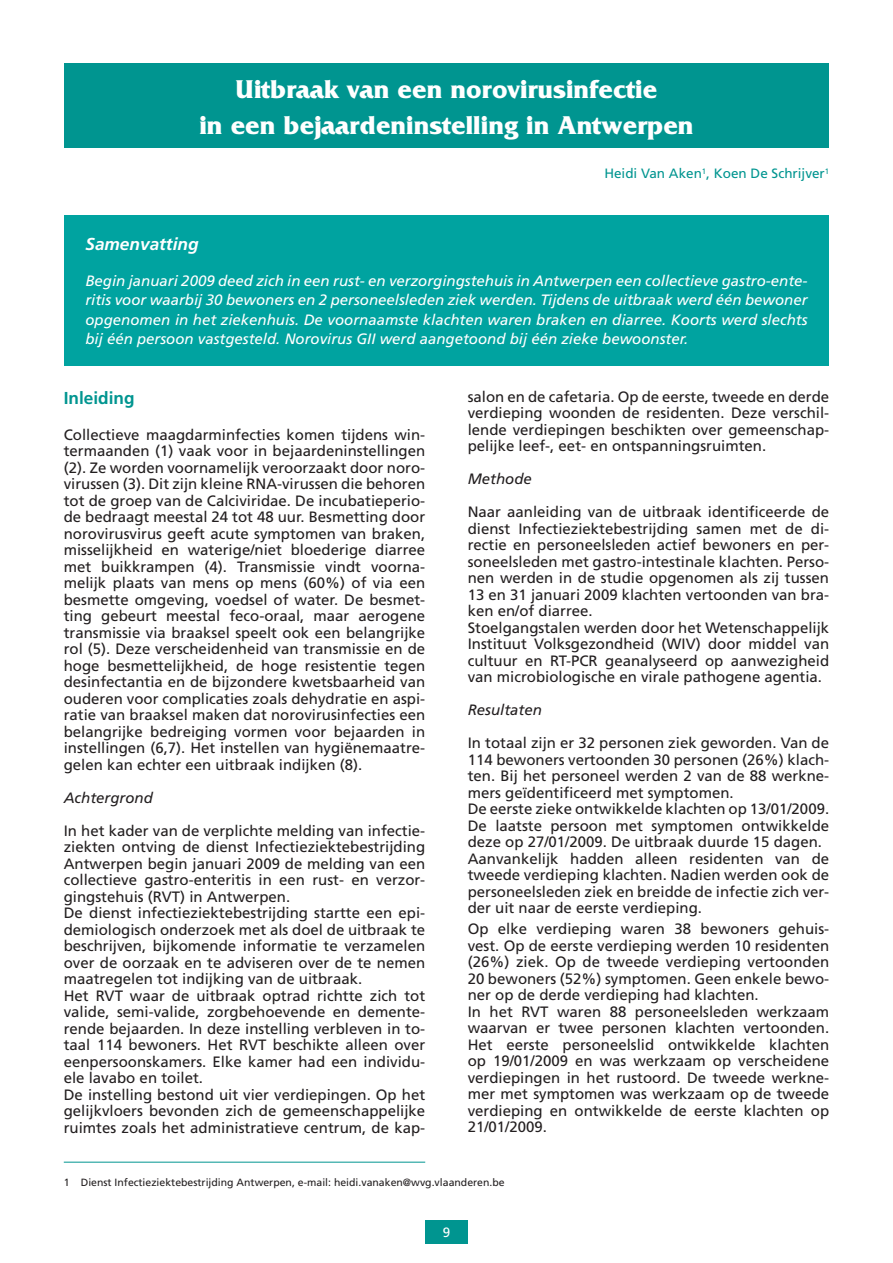
<style>
.page{position:relative;width:893px;height:1263px;background:#fff}
.page>*{position:absolute;margin:0;border:0;box-sizing:border-box;transform-origin:0 0}
.t1{font:700 27px "Friz Quadrata";color:#fff}
.t2{font:italic 700 17.25px "Frutiger";color:#fff}
.ONDERTITELTJES_KLEUR{font:700 17.25px "Frutiger";color:#009590}
.t3{font:15px/16.5px "Frutiger";color:#231f20;text-align:justify}
.t4{font:italic 15px/19.5px "Frutiger";color:#fff;text-align:justify}
.CURSIEF{font:italic 15px "Frutiger";color:#231f20}
.t5{font:13.5px "Frutiger";color:#009590}
.t6{font:13.5px "Frutiger";color:#fff}
.KLEINE_TEKST_ONDERAA{font:10.5px "Frutiger";color:#231f20}
</style>
<div class="page">
<div style="left:425px;top:1220px;width:43px;height:24px;background:#009590"></div>
<div style="left:64px;top:64px;width:765px;height:84px;background:#009590"></div>
<div style="left:64px;top:215px;width:765px;height:151px;background:#00a3a0"></div>
<hr style="left:64px;top:1162px;width:361px;height:1px;background:#009590">
<p class="t1" style="left:236px;top:75px;width:423px">Uitbraak van een norovirusinfectie</p>
<p class="t1" style="left:199px;top:111px;width:496px">in een bejaardeninstelling in Antwerpen</p>
<p class="t5" style="left:604px;top:166px;width:226px">Heidi Van Aken<sup>1</sup>, Koen De Schrijver<sup>1</sup></p>
<p class="t2" style="left:85px;top:234px;width:115px">Samenvatting</p>
<p class="t4" style="left:85px;top:271px;width:724px">Begin januari 2009 deed zich in een rust- en verzorgingstehuis in Antwerpen een collectieve gastro-ente&shy;ritis voor waarbij 30 bewoners en 2 personeelsleden ziek werden. Tijdens de uitbraak werd één bewoner opgenomen in het ziekenhuis. De voornaamste klachten waren braken en diarree. Koorts werd slechts bij één persoon vastgesteld. Norovirus GII werd aangetoond bij één zieke bewoonster.</p>
<p class="ONDERTITELTJES_KLEUR" style="left:64px;top:387px;width:72px">Inleiding</p>
<p class="t3" style="left:64px;top:426px;width:363px">Collectieve maagdarminfecties komen tijdens win&shy;termaanden (1) vaak voor in bejaardeninstellingen (2). Ze worden voornamelijk veroorzaakt door noro&shy;virussen (3). Dit zijn kleine RNA-virussen die behoren tot de groep van de Calciviridae. De incubatieperio&shy;de bedraagt meestal 24 tot 48 uur. Besmetting door norovirusvirus geeft acute symptomen van braken, misselijkheid en waterige/niet bloederige diarree met buikkrampen (4). Transmissie vindt voorna&shy;melijk plaats van mens op mens (60%) of via een besmette omgeving, voedsel of water. De besmet&shy;ting gebeurt meestal feco-oraal, maar aerogene transmissie via braaksel speelt ook een belangrijke rol (5). Deze verscheidenheid van transmissie en de hoge besmettelijkheid, de hoge resistentie tegen desinfectantia en de bijzondere kwetsbaarheid van ouderen voor complicaties zoals dehydratie en aspi&shy;ratie van braaksel maken dat norovirusinfecties een belangrijke bedreiging vormen voor bejaarden in instellingen (6,7). Het instellen van hygiënemaatre&shy;gelen kan echter een uitbraak indijken (8).</p>
<p class="CURSIEF" style="left:64px;top:789px;width:91px">Achtergrond</p>
<p class="t3" style="left:64px;top:822px;width:363px">In het kader van de verplichte melding van infectie&shy;ziekten ontving de dienst Infectieziektebestrijding Antwerpen begin januari 2009 de melding van een collectieve gastro-enteritis in een rust- en verzor&shy;gingstehuis (RVT) in Antwerpen.</p>
<p class="t3" style="left:64px;top:904px;width:363px">De dienst infectieziektebestrijding startte een epi&shy;demiologisch onderzoek met als doel de uitbraak te beschrijven, bijkomende informatie te verzamelen over de oorzaak en te adviseren over de te nemen maatregelen tot indijking van de uitbraak.</p>
<p class="t3" style="left:64px;top:987px;width:363px">Het RVT waar de uitbraak optrad richtte zich tot valide, semi-valide, zorgbehoevende en demente&shy;rende bejaarden. In deze instelling verbleven in to&shy;taal 114 bewoners. Het RVT beschikte alleen over eenpersoonskamers. Elke kamer had een individu&shy;ele lavabo en toilet.</p>
<p class="t3" style="left:64px;top:1086px;width:363px">De instelling bestond uit vier verdiepingen. Op het gelijkvloers bevonden zich de gemeenschappelijke ruimtes zoals het administratieve centrum, de kap-</p>
<p class="t3" style="left:468px;top:388px;width:363px">salon en de cafetaria. Op de eerste, tweede en derde verdieping woonden de residenten. Deze verschil&shy;lende verdiepingen beschikten over gemeenschap&shy;pelijke leef-, eet- en ontspanningsruimten.</p>
<p class="CURSIEF" style="left:468px;top:470px;width:66px">Methode</p>
<p class="t3" style="left:468px;top:504px;width:363px">Naar aanleiding van de uitbraak identificeerde de dienst Infectieziektebestrijding samen met de di&shy;rectie en personeelsleden actief bewoners en per&shy;soneelsleden met gastro-intestinale klachten. Perso&shy;nen werden in de studie opgenomen als zij tussen 13 en 31 januari 2009 klachten vertoonden van bra&shy;ken en/of diarree.</p>
<p class="t3" style="left:468px;top:619px;width:363px">Stoelgangstalen werden door het Wetenschappelijk Instituut Volksgezondheid (WIV) door middel van cultuur en RT-PCR geanalyseerd op aanwezigheid van microbiologische en virale pathogene agentia.</p>
<p class="CURSIEF" style="left:468px;top:701px;width:76px">Resultaten</p>
<p class="t3" style="left:468px;top:735px;width:363px">In totaal zijn er 32 personen ziek geworden. Van de 114 bewoners vertoonden 30 personen (26%) klach&shy;ten. Bij het personeel werden 2 van de 88 werkne&shy;mers geïdentificeerd met symptomen.</p>
<p class="t3" style="left:468px;top:801px;width:363px">De eerste zieke ontwikkelde klachten op 13/01/2009.<br>De laatste persoon met symptomen ontwikkelde deze op 27/01/2009. De uitbraak duurde 15 dagen.</p>
<p class="t3" style="left:468px;top:850px;width:363px">Aanvankelijk hadden alleen residenten van de tweede verdieping klachten. Nadien werden ook de personeelsleden ziek en breidde de infectie zich ver&shy;der uit naar de eerste verdieping.</p>
<p class="t3" style="left:468px;top:920px;width:363px">Op elke verdieping waren 38 bewoners gehuis&shy;vest. Op de eerste verdieping werden 10 residenten (26%) ziek. Op de tweede verdieping vertoonden 20 bewoners (52%) symptomen. Geen enkele bewo&shy;ner op de derde verdieping had klachten.</p>
<p class="t3" style="left:468px;top:1003px;width:363px">In het RVT waren 88 personeelsleden werkzaam waarvan er twee personen klachten vertoonden.<br>Het eerste personeelslid ontwikkelde klachten op 19/01/2009 en was werkzaam op verscheidene verdiepingen in het rustoord. De tweede werkne&shy;mer met symptomen was werkzaam op de tweede verdieping en ontwikkelde de eerste klachten op 21/01/2009.</p>
<p class="KLEINE_TEKST_ONDERAA" style="left:64px;top:1176px;width:442px">1 Dienst Infectieziektebestrijding Antwerpen, e-mail: heidi.vanaken@wvg.vlaanderen.be</p>
<p class="t6" style="left:443px;top:1225px;width:9px">9</p>
</div>
